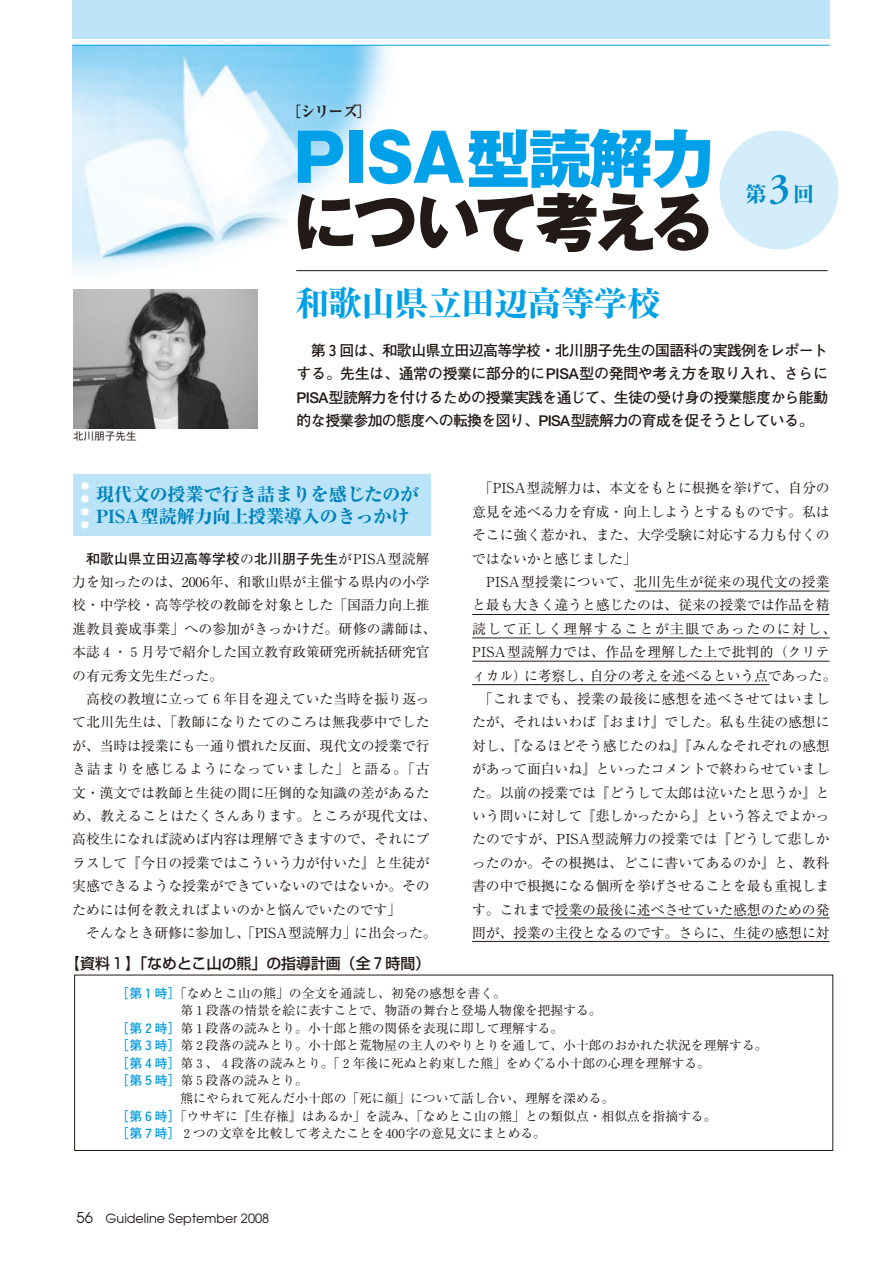
<style>
.page{position:relative;width:893px;height:1262px;background:#fff}
.page>*{position:absolute;margin:0;border:0;box-sizing:border-box;transform-origin:0 0}
.t1{font:64.8px "Gothic MB101 hea";color:#00a1e9}
.t2{font:63.75px "Gothic MB101 hea";letter-spacing:-.07em;color:#231916}
.t3{font:800 34.05px "Ryumin";letter-spacing:-.025em;color:#00a1e9}
.t4{font:800 21.3px "Ryumin";color:#008dcb}
.t5{font:800 18.15px/22.4px "Ryumin";letter-spacing:-.01em;color:#0082bb}
.t6{font:700 14.85px/23.4px "Futo Go B101";letter-spacing:-.045em;color:#231916;text-align:justify}
.t7{font:500 14.85px "Shin Go";color:#231916}
.t8{font:800 14.85px "Ryumin";color:#231916}
.t9{font:13.8px/23.4px "Ryumin";letter-spacing:-.005em;color:#231916}
.t10{font:700 13.8px "Futo Go B101";letter-spacing:.01em;color:#231916}
.t11{font:12.75px "Ryumin";color:#231916}
.t12{font:12.75px "Avant Garde";color:#231916}
.t13{font:500 10.65px "Gothic BBB";color:#231916}
.t14{font:500 8.55px/12.9px "Shin Go";color:#fff;text-align:justify}
.s1{font-size:63.75px}
.s2{font-family:"Adobe Garamond";font-weight:600;font-size:42.6px}
.s3{font-family:"Ryumin";font-weight:400}
.s4{font-family:"Futo Go B101";font-weight:700;color:#0098dc}
.s5{font-size:14.85px}
</style>
<div class="page">
<img style="left:72px;top:46px;width:332px;height:245px">
<div style="left:73px;top:474px;width:357px;height:62px;background:#bce4f9"></div>
<div style="left:719px;top:131px;width:119px;height:118px;background:#d3edfb;border-radius:50%"></div>
<hr style="left:296px;top:270px;width:531px;height:1px;background:#231916">
<div style="left:72px;top:0;width:757px;height:38px;background:#bce4f9"></div>
<hr style="left:72px;top:45px;width:757px;height:1px;background:#00a1e9">
<img style="left:73px;top:290px;width:184px;height:138px">
<hr style="left:556px;top:917px;width:273px;height:1px;background:#231916">
<hr style="left:472px;top:941px;width:357px;height:1px;background:#231916">
<hr style="left:635px;top:591px;width:194px;height:1px;background:#231916">
<hr style="left:472px;top:614px;width:357px;height:1px;background:#231916">
<hr style="left:472px;top:637px;width:357px;height:1px;background:#231916">
<hr style="left:472px;top:661px;width:357px;height:1px;background:#231916">
<hr style="left:472px;top:684px;width:297px;height:1px;background:#231916">
<p class="t8" style="left:286px;top:106px;width:86px">［シリーズ］</p>
<h1 class="t1" style="left:293px;top:134px;width:422px">PISA<span class="s1">型読解力</span></h1>
<h2 class="t2" style="left:293px;top:199px;width:422px">について考える</h2>
<h3 class="t3" style="left:295px;top:292px;width:367px">和歌山県立田辺高等学校</h3>
<h3 class="t4" style="left:745px;top:187px;width:71px">第<span class="s2">3</span>回</h3>
<p class="t13" style="left:73px;top:432px;width:65px">北川朋子先生</p>
<p class="t6" style="left:296px;top:340px;width:533px;text-indent:14px">第３回は、和歌山県立田辺高等学校・北川朋子先生の国語科の実践例をレポートする。先生は、通常の授業に部分的にPISA型の発問や考え方を取り入れ、さらにPISA型読解力を付けるための授業実践を通じて、生徒の受け身の授業態度から能動的な授業参加の態度への転換を図り、PISA型読解力の育成を促そうとしている。</p>
<p class="t9" style="left:472px;top:478px;width:359px;text-align:justify;text-indent:7px">「PISA型読解力は、本文をもとに根拠を挙げて、自分の意見を述べる力を育成・向上しようとするものです。私はそこに強く惹かれ、また、大学受験に対応する力も付くのではないかと感じました」</p>
<p class="t9" style="left:472px;top:572px;width:366px;text-align:center">PISA型授業について、北川先生が従来の現代文の授業<br>と最も大きく違うと感じたのは、従来の授業では作品を精読して正しく理解することが主眼であったのに対し、<br>PISA型読解力では、作品を理解した上で批判的（クリティカル）に考察し、自分の考えを述べるという点であった。「これまでも、授業の最後に感想を述べさせてはいましたが、それはいわば『おまけ』でした。私も生徒の感想に対し、『なるほどそう感じたのね』『みんなそれぞれの感想があって面白いね』といったコメントで終わらせていました。以前の授業では『どうして太郎は泣いたと思うか』という問いに対して『悲しかったから』という答えでよかったのですが、PISA型読解力の授業では『どうして悲しかったのか。その根拠は、どこに書いてあるのか』と、教科書の中で根拠になる個所を挙げさせることを最も重視します。これまで授業の最後に述べさせていた感想のための発問が、授業の主役となるのです。さらに、生徒の感想に対</p>
<p class="t14" style="left:81px;top:481px;width:10px">● ● ● ●</p>
<h3 class="t5" style="left:96px;top:485px;width:324px">現代文の授業で行き詰まりを感じたのが<br>PISA型読解力向上授業導入のきっかけ</h3>
<p class="t10" style="left:86px;top:553px;width:345px">和歌山県立田辺高等学校<span class="s3">の</span>北川朋子先生<span class="s3">がPISA型読解</span></p>
<p class="t9" style="left:72px;top:572px;width:366px">力を知ったのは、2006年、和歌山県が主催する県内の小学校・中学校・高等学校の教師を対象とした「国語力向上推進教員養成事業」への参加がきっかけだ。研修の講師は、本誌４・５月号で紹介した国立教育政策研究所統括研究官の有元秀文先生だった。</p>
<p class="t9" style="left:72px;top:689px;width:366px;text-indent:14px">高校の教壇に立って６年目を迎えていた当時を振り返って北川先生は、「教師になりたてのころは無我夢中でしたが、当時は授業にも一通り慣れた反面、現代文の授業で行き詰まりを感じるようになっていました」と語る。「古文・漢文では教師と生徒の間に圧倒的な知識の差があるため、教えることはたくさんあります。ところが現代文は、高校生になれば読めば内容は理解できますので、それにプラスして『今日の授業ではこういう力が付いた』と生徒が実感できるような授業ができていないのではないか。そのためには何を教えればよいのかと悩んでいたのです」</p>
<p class="t9" style="left:86px;top:923px;width:352px">そんなとき研修に参加し、「PISA型読解力」に出会った。</p>
<p class="t7" style="left:65px;top:957px;width:366px">【資料１】「なめとこ山の熊」の指導計画（全７時間）</p>
<p class="t11" style="left:117px;top:988px;width:391px"><span class="s4">［第１時］</span>「なめとこ山の熊」の全文を通読し、初発の感想を書く。</p>
<p class="t11" style="left:180px;top:1006px;width:422px">第１段落の情景を絵に表すことで、物語の舞台と登場人物像を把握する。</p>
<p class="t11" style="left:117px;top:1023px;width:448px"><span class="s4">［第２時］</span>第１段落の読みとり。小十郎と熊の関係を表現に即して理解する。</p>
<p class="t11" style="left:117px;top:1041px;width:652px"><span class="s4">［第３時］</span>第２段落の読みとり。小十郎と荒物屋の主人のやりとりを通して、小十郎のおかれた状況を理解する。</p>
<p class="t11" style="left:117px;top:1058px;width:595px"><span class="s4">［第４時］</span>第３、４段落の読みとり。「２年後に死ぬと約束した熊」をめぐる小十郎の心理を理解する。</p>
<p class="t11" style="left:117px;top:1076px;width:193px"><span class="s4">［第５時］</span>第５段落の読みとり。</p>
<p class="t11" style="left:180px;top:1093px;width:435px">熊にやられて死んだ小十郎の「死に顔」について話し合い、理解を深める。</p>
<p class="t11" style="left:117px;top:1111px;width:601px"><span class="s4">［第６時］</span>「ウサギに『生存権』はあるか」を読み、「なめとこ山の熊」との類似点・相似点を指摘する。</p>
<p class="t11" style="left:117px;top:1128px;width:431px"><span class="s4">［第７時］</span>２つの文章を比較して考えたことを400字の意見文にまとめる。</p>
<p class="t12" style="left:77px;top:1213px;width:194px"><span class="s5">56</span> Guideline September 2008</p>
</div>
